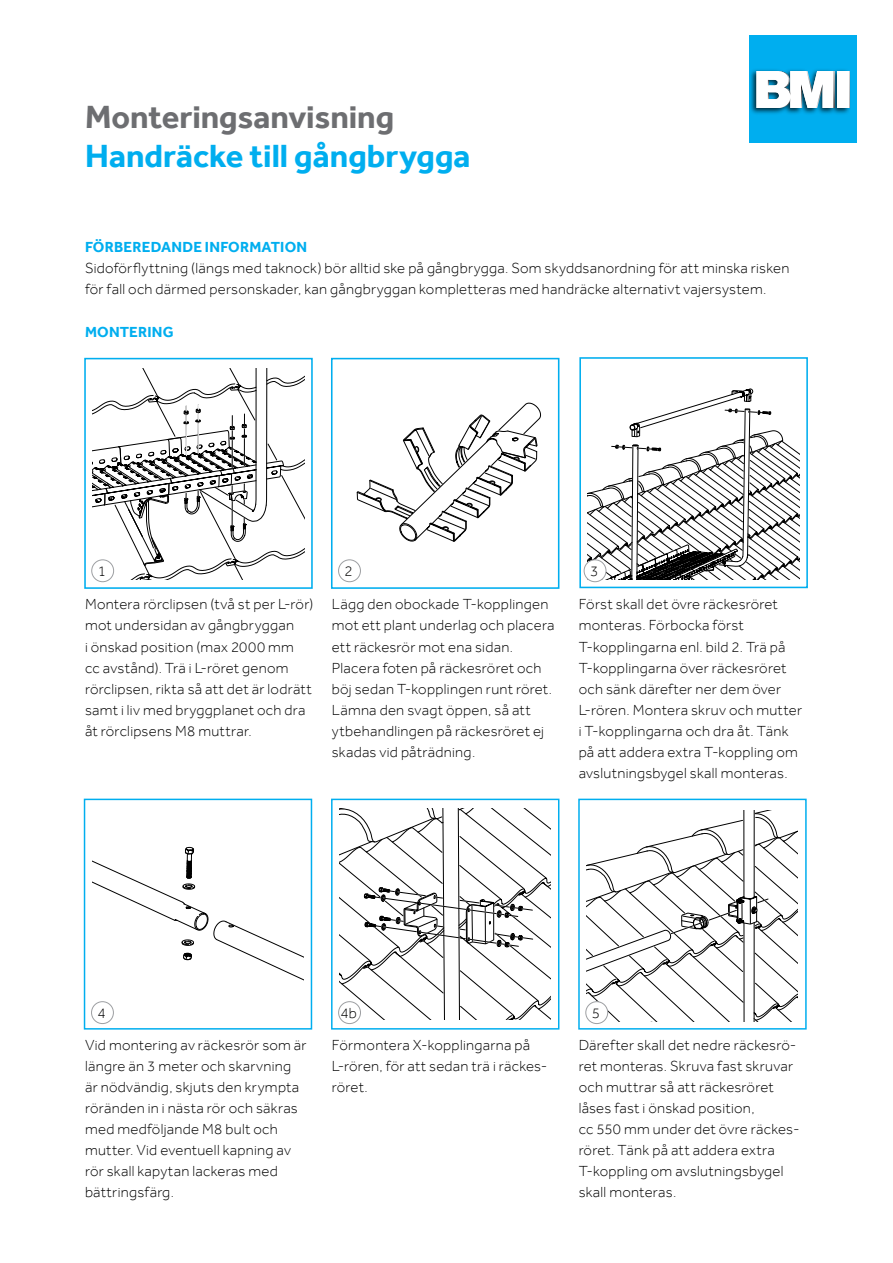
<style>
.page{position:relative;width:893px;height:1263px;background:#fff}
.page>*{position:absolute;margin:0;border:0;box-sizing:border-box;transform-origin:0 0}
.t1{font:700 33px "Effra";color:#00aeef}
.t2{font:700 33px "Effra";color:#6d6e71}
.t3{font:300 15px/21px "Effra";letter-spacing:.015em;color:#000}
.t4{font:700 15px "Effra";letter-spacing:.015em;color:#00aeef}
</style>
<div class="page">
<svg style="left:93px;top:368px;width:211px;height:212px"></svg>
<div style="left:84px;top:358px;width:229px;height:231px;border:2px solid #00aeef"></div>
<div style="left:92px;top:560px;width:22px;height:22px;background:#fff;border-radius:50%"></div>
<div style="left:91px;top:559px;width:23px;height:23px;border:1px solid #9d9fa2;border-radius:50%"></div>
<svg style="left:356px;top:402px;width:185px;height:140px"></svg>
<div style="left:331px;top:358px;width:228px;height:231px;border:2px solid #00aeef"></div>
<div style="left:338px;top:559px;width:23px;height:23px;border:1px solid #9d9fa2;border-radius:50%"></div>
<svg style="left:588px;top:388px;width:211px;height:201px"></svg>
<div style="left:579px;top:357px;width:229px;height:231px;border:2px solid #00aeef"></div>
<div style="left:584px;top:560px;width:22px;height:22px;background:#fff;border-radius:50%"></div>
<div style="left:584px;top:559px;width:22px;height:23px;border:1px solid #9d9fa2;border-radius:50%"></div>
<div style="left:749px;top:36px;width:107px;height:107px;background:#00aeef"></div>
<img style="left:750px;top:69px;width:100px;height:45px">
<hr style="left:848px;top:71px;width:1px;height:37px;background:#fff">
<svg style="left:833px;top:71px;width:1px;height:37px"></svg>
<svg style="left:756px;top:71px;width:77px;height:37px;background:#d9e7ec"></svg>
<div style="left:837px;top:71px;width:11px;height:37px;background:#fff"></div>
<svg style="left:92px;top:846px;width:212px;height:135px"></svg>
<div style="left:84px;top:799px;width:228px;height:230px;border:2px solid #00aeef"></div>
<div style="left:91px;top:1001px;width:23px;height:23px;border:1px solid #9d9fa2;border-radius:50%"></div>
<svg style="left:339px;top:808px;width:212px;height:222px"></svg>
<div style="left:331px;top:799px;width:228px;height:230px;border:2px solid #00aeef"></div>
<svg style="left:586px;top:810px;width:212px;height:212px"></svg>
<div style="left:578px;top:799px;width:229px;height:230px;border:2px solid #00aeef"></div>
<div style="left:339px;top:1002px;width:21px;height:21px;background:#fff;border-radius:50%"></div>
<div style="left:338px;top:1001px;width:23px;height:23px;border:1px solid #9d9fa2;border-radius:50%"></div>
<div style="left:586px;top:1002px;width:22px;height:21px;background:#fff;border-radius:50%"></div>
<div style="left:585px;top:1001px;width:23px;height:23px;border:1px solid #9d9fa2;border-radius:50%"></div>
<h1 class="t2" style="left:85px;top:98px;width:311px">Monteringsanvisning</h1>
<h1 class="t1" style="left:85px;top:137px;width:387px">Handräcke till gångbrygga</h1>
<p class="t4" style="left:85px;top:238px;width:224px">FÖRBEREDANDE INFORMATION</p>
<p class="t3" style="left:85px;top:258px;width:706px">Sidoförflyttning (längs med taknock) bör alltid ske på gångbrygga. Som skyddsanordning för att minska risken för fall och därmed personskader, kan gångbryggan kompletteras med handräcke alternativt vajersystem.</p>
<p class="t4" style="left:85px;top:323px;width:90px">MONTERING</p>
<p class="t3" style="left:98px;top:560px;width:10px">1</p>
<p class="t3" style="left:345px;top:560px;width:10px">2</p>
<p class="t3" style="left:590px;top:560px;width:10px">3</p>
<p class="t3" style="left:85px;top:594px;width:230px">Montera rörclipsen (två st per L-rör) mot undersidan av gångbryggan<br>i önskad position (max 2000 mm<br>cc avstånd). Trä i L-röret genom rörclipsen, rikta så att det är lodrätt samt i liv med bryggplanet och dra åt rörclipsens M8 muttrar.</p>
<p class="t3" style="left:332px;top:594px;width:224px">Lägg den obockade T-kopplingen mot ett plant underlag och placera ett räckesrör mot ena sidan.<br>Placera foten på räckesröret och böj sedan T-kopplingen runt röret.<br>Lämna den svagt öppen, så att ytbehandlingen på räckesröret ej skadas vid påträdning.</p>
<p class="t3" style="left:579px;top:594px;width:225px">Först skall det övre räckesröret monteras. Förbocka först<br>T-kopplingarna enl. bild 2. Trä på<br>T-kopplingarna över räckesröret och sänk därefter ner dem över<br>L-rören. Montera skruv och mutter i T-kopplingarna och dra åt. Tänk på att addera extra T-koppling om avslutningsbygel skall monteras.</p>
<p class="t3" style="left:98px;top:1002px;width:10px">4</p>
<p class="t3" style="left:341px;top:1002px;width:18px">4b</p>
<p class="t3" style="left:592px;top:1002px;width:10px">5</p>
<p class="t3" style="left:85px;top:1034px;width:223px">Vid montering av räckesrör som är längre än 3 meter och skarvning är nödvändig, skjuts den krympta röränden in i nästa rör och säkras med medföljande M8 bult och mutter. Vid eventuell kapning av rör skall kapytan lackeras med bättringsfärg.</p>
<p class="t3" style="left:332px;top:1034px;width:217px">Förmontera X-kopplingarna på<br>L-rören, för att sedan trä i räckes&shy;röret.</p>
<p class="t3" style="left:579px;top:1034px;width:222px">Därefter skall det nedre räckesrö&shy;ret monteras. Skruva fast skruvar och muttrar så att räckesröret låses fast i önskad position,<br>cc 550 mm under det övre räckes&shy;röret. Tänk på att addera extra<br>T-koppling om avslutningsbygel skall monteras.</p>
</div>
